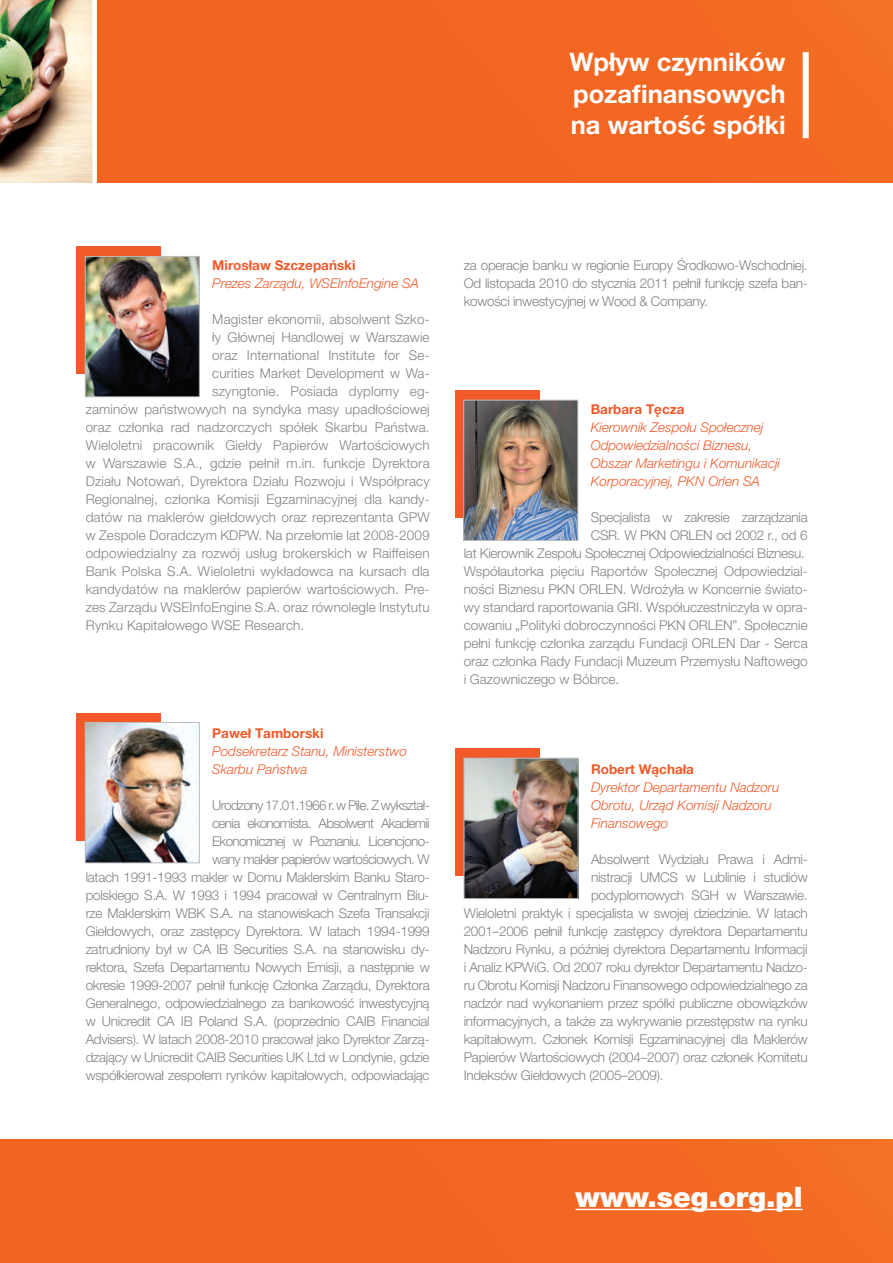
<style>
.page{position:relative;width:893px;height:1263px;background:#fff}
.page>*{position:absolute;margin:0;border:0;box-sizing:border-box;transform-origin:0 0}
.t1{font:900 28.2px "Helvetica Neue LT Pro";color:#fff}
.t2{font:700 25.5px/31.5px "Helvetica Neue LT Pro";color:#fff;text-align:justify}
.t3{font:300 13.5px/18px "Helvetica Neue LT Pro";letter-spacing:-.02em;color:#808285;text-align:right}
.t4{font:300 13.5px "Helvetica Neue LT Pro";letter-spacing:.01em;color:#808285}
.t5{font:300 13.5px "Helvetica Neue LT Pro";color:#808285}
.t6{font:italic 300 13.5px/18px "Helvetica Neue LT Pro";color:#f15929}
.t7{font:700 13.5px "Helvetica Neue LT Pro";color:#f15929}
</style>
<div class="page">
<div style="left:0;top:0;width:893px;height:182px;background:#f36421"></div>
<div style="left:803px;top:52px;width:6px;height:86px;background:#fff"></div>
<img style="left:0;top:0;width:97px;height:183px">
<div style="left:0;top:1140px;width:893px;height:123px;background:#f36421"></div>
<hr style="left:575px;top:1209px;width:228px;height:1px;background:#fff">
<div style="left:455px;top:390px;width:85px;height:128px;background:#f15929"></div>
<img style="left:465px;top:402px;width:111px;height:137px">
<div style="left:463px;top:400px;width:115px;height:141px;border:1px solid #bcbdc0"></div>
<div style="left:455px;top:748px;width:85px;height:128px;background:#f15929"></div>
<img style="left:466px;top:760px;width:110px;height:137px">
<div style="left:464px;top:758px;width:114px;height:141px;border:1px solid #bcbdc0"></div>
<div style="left:77px;top:713px;width:84px;height:127px;background:#f15929"></div>
<img style="left:87px;top:724px;width:111px;height:137px">
<div style="left:85px;top:722px;width:115px;height:141px;border:1px solid #bcbdc0"></div>
<div style="left:77px;top:247px;width:84px;height:127px;background:#f15929"></div>
<img style="left:87px;top:258px;width:111px;height:137px">
<div style="left:85px;top:256px;width:115px;height:141px;border:1px solid #bcbdc0"></div>
<h2 class="t2" style="left:569px;top:46px;width:218px">Wpływ czynników pozafinansowych na wartość spółki</h2>
<p class="t7" style="left:212px;top:257px;width:145px">Mirosław Szczepański</p>
<p class="t6" style="left:212px;top:274px;width:208px">Prezes Zarządu, WSEInfoEngine SA</p>
<p class="t4" style="left:212px;top:311px;width:219px">Magister ekonomii, absolwent Szko-</p>
<p class="t4" style="left:212px;top:329px;width:219px">ły Głównej Handlowej w Warszawie</p>
<p class="t4" style="left:212px;top:347px;width:219px">oraz International Institute for Se-</p>
<p class="t4" style="left:212px;top:365px;width:219px">curities Market Development w Wa-</p>
<p class="t4" style="left:212px;top:383px;width:219px">szyngtonie. Posiada dyplomy eg-</p>
<p class="t4" style="left:86px;top:401px;width:345px">zaminów państwowych na syndyka masy upadłościowej</p>
<p class="t4" style="left:86px;top:419px;width:345px">oraz członka rad nadzorczych spółek Skarbu Państwa.</p>
<p class="t4" style="left:86px;top:437px;width:345px">Wieloletni pracownik Giełdy Papierów Wartościowych</p>
<p class="t4" style="left:86px;top:455px;width:345px">w Warszawie S.A., gdzie pełnił m.in. funkcje Dyrektora</p>
<p class="t4" style="left:86px;top:473px;width:345px">Działu Notowań, Dyrektora Działu Rozwoju i Współpracy</p>
<p class="t4" style="left:86px;top:491px;width:345px">Regionalnej, członka Komisji Egzaminacyjnej dla kandy-</p>
<p class="t4" style="left:86px;top:509px;width:345px">datów na maklerów giełdowych oraz reprezentanta GPW</p>
<p class="t4" style="left:86px;top:527px;width:345px">w Zespole Doradczym KDPW. Na przełomie lat 2008-2009</p>
<p class="t4" style="left:86px;top:545px;width:345px">odpowiedzialny za rozwój usług brokerskich w Raiffeisen</p>
<p class="t4" style="left:86px;top:563px;width:345px">Bank Polska S.A. Wieloletni wykładowca na kursach dla</p>
<p class="t4" style="left:86px;top:581px;width:345px">kandydatów na maklerów papierów wartościowych. Pre-</p>
<p class="t4" style="left:86px;top:599px;width:345px">zes Zarządu WSEInfoEngine S.A. oraz równolegle Instytutu</p>
<p class="t4" style="left:86px;top:617px;width:220px">Rynku Kapitałowego WSE Research.</p>
<p class="t7" style="left:212px;top:725px;width:113px">Paweł Tamborski</p>
<p class="t6" style="left:212px;top:742px;width:196px">Podsekretarz Stanu, Ministerstwo<br>Skarbu Państwa</p>
<p class="t3" style="left:86px;top:796px;width:345px">Urodzony 17.01.1966 r. w Pile. Z wykształ-<br>cenia ekonomista. Absolwent Akademii<br>Ekonomicznej w Poznaniu. Licencjono-<br>wany makler papierów wartościowych. W<br>latach 1991-1993 makler w Domu Maklerskim Banku Staro&shy;polskiego S.A. W 1993 i 1994 pracował w Centralnym Biu&shy;rze Maklerskim WBK S.A. na stanowiskach Szefa Transakcji Giełdowych, oraz zastępcy Dyrektora. W latach 1994-1999 zatrudniony był w CA IB Securities S.A. na stanowisku dy&shy;rektora, Szefa Departamentu Nowych Emisji, a następnie w okresie 1999-2007 pełnił funkcję Członka Zarządu, Dyrektora Generalnego, odpowiedzialnego za bankowość inwestycyjną w Unicredit CA IB Poland S.A. (poprzednio CAIB Financial Advisers). W latach 2008-2010 pracował jako Dyrektor Zarzą&shy;dzający w Unicredit CAIB Securities UK Ltd w Londynie, gdzie współkierował zespołem rynków kapitałowych, odpowiadając</p>
<p class="t3" style="left:464px;top:256px;width:345px;text-align:justify">za operacje banku w regionie Europy Środkowo-Wschodniej.<br>Od listopada 2010 do stycznia 2011 pełnił funkcję szefa ban&shy;kowości inwestycyjnej w Wood &amp; Company.</p>
<p class="t7" style="left:591px;top:401px;width:95px">Barbara Tęcza</p>
<p class="t6" style="left:591px;top:418px;width:191px">Kierownik Zespołu Społecznej<br>Odpowiedzialności Biznesu,<br>Obszar Marketingu i Komunikacji<br>Korporacyjnej, PKN Orlen SA</p>
<p class="t3" style="left:591px;top:508px;width:218px">Specjalista w zakresie zarządzania</p>
<p class="t3" style="left:591px;top:526px;width:218px">CSR. W PKN ORLEN od 2002 r., od 6</p>
<p class="t3" style="left:464px;top:544px;width:343px">lat Kierownik Zespołu Społecznej Odpowiedzialności Biznesu.</p>
<p class="t5" style="left:464px;top:563px;width:345px">Współautorka pięciu Raportów Społecznej Odpowiedzial-</p>
<p class="t5" style="left:464px;top:581px;width:345px">ności Biznesu PKN ORLEN. Wdrożyła w Koncernie świato-</p>
<p class="t5" style="left:464px;top:599px;width:345px">wy standard raportowania GRI. Współuczestniczyła w opra-</p>
<p class="t5" style="left:464px;top:617px;width:345px">cowaniu „Polityki dobroczynności PKN ORLEN”. Społecznie</p>
<p class="t5" style="left:464px;top:635px;width:345px">pełni funkcję członka zarządu Fundacji ORLEN Dar - Serca</p>
<p class="t5" style="left:464px;top:653px;width:345px">oraz członka Rady Fundacji Muzeum Przemysłu Naftowego</p>
<p class="t5" style="left:464px;top:671px;width:157px">i Gazowniczego w Bóbrce.</p>
<p class="t7" style="left:591px;top:761px;width:104px">Robert Wąchała</p>
<p class="t6" style="left:591px;top:778px;width:190px">Dyrektor Departamentu Nadzoru<br>Obrotu, Urząd Komisji Nadzoru<br>Finansowego</p>
<p class="t3" style="left:591px;top:850px;width:218px">Absolwent Wydziału Prawa i Admi-</p>
<p class="t3" style="left:591px;top:868px;width:218px">nistracji UMCS w Lublinie i studiów</p>
<p class="t3" style="left:591px;top:886px;width:218px">podyplomowych SGH w Warszawie.</p>
<p class="t3" style="left:464px;top:904px;width:345px">Wieloletni praktyk i specjalista w swojej dziedzinie. W latach</p>
<p class="t3" style="left:464px;top:922px;width:345px">2001–2006 pełnił funkcję zastępcy dyrektora Departamentu</p>
<p class="t3" style="left:464px;top:940px;width:345px">Nadzoru Rynku, a później dyrektora Departamentu Informacji</p>
<p class="t3" style="left:464px;top:958px;width:345px">i Analiz KPWiG. Od 2007 roku dyrektor Departamentu Nadzo-</p>
<p class="t3" style="left:464px;top:976px;width:345px">ru Obrotu Komisji Nadzoru Finansowego odpowiedzialnego za</p>
<p class="t3" style="left:464px;top:994px;width:345px">nadzór nad wykonaniem przez spółki publiczne obowiązków</p>
<p class="t3" style="left:464px;top:1012px;width:345px">informacyjnych, a także za wykrywanie przestępstw na rynku</p>
<p class="t3" style="left:464px;top:1030px;width:345px">kapitałowym. Członek Komisji Egzaminacyjnej dla Maklerów</p>
<p class="t3" style="left:464px;top:1048px;width:345px">Papierów Wartościowych (2004–2007) oraz członek Komitetu</p>
<p class="t3" style="left:464px;top:1066px;width:201px">Indeksów Giełdowych (2005–2009).</p>
<h1 class="t1" style="left:575px;top:1180px;width:229px">www.seg.org.pl</h1>
</div>
